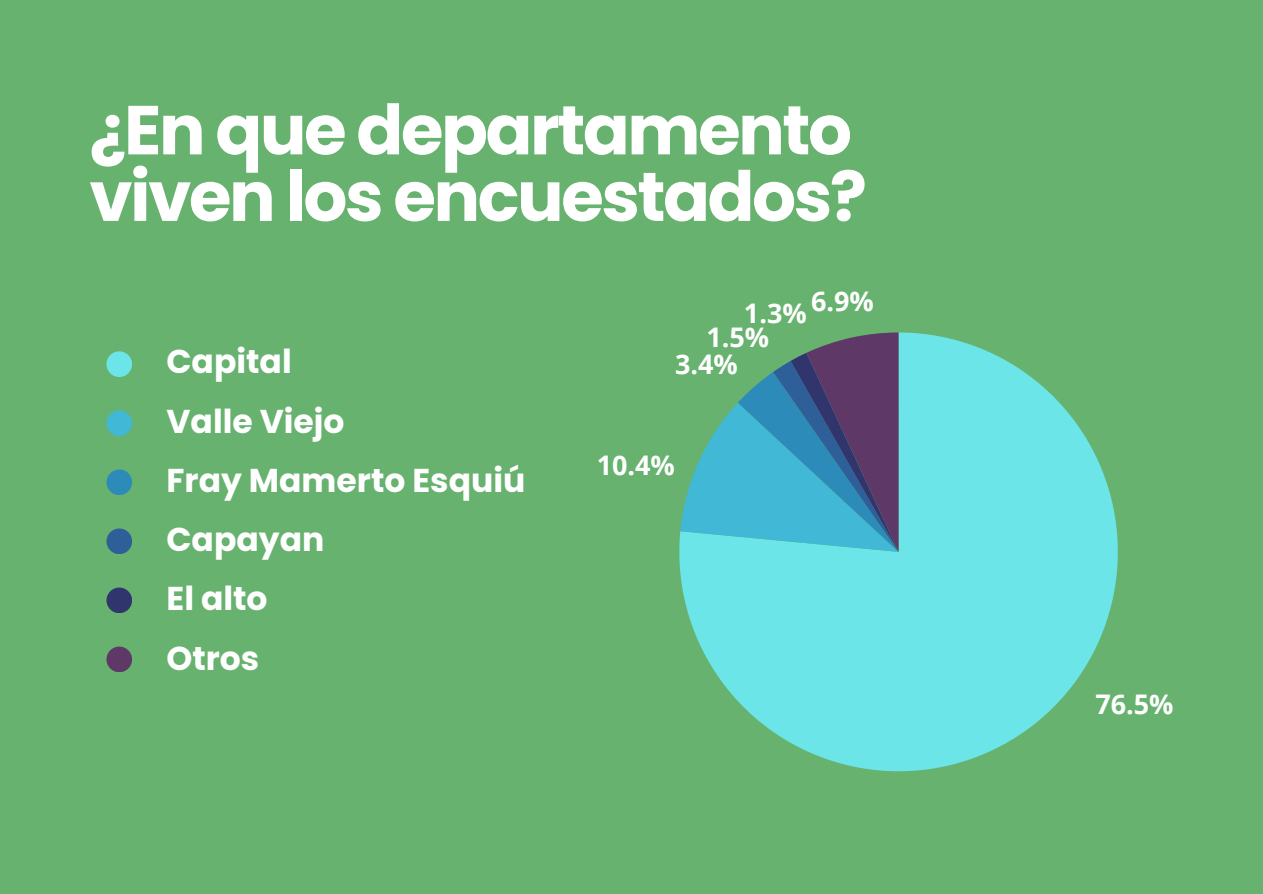
<style>
.page{position:relative;width:1263px;height:894px;background:#fff}
.page>*{position:absolute;margin:0;border:0;box-sizing:border-box;transform-origin:0 0}
.t1{font:700 69.15px/66.4px "Poppins";letter-spacing:-.035em;color:#fff}
.t2{font:700 33px "Poppins";color:#fff}
.t3{font:700 27px "Open Sans";color:#fff}
</style>
<div class="page">
<div style="left:0;top:0;width:1263px;height:893px;background:#67b26f"></div>
<svg style="left:679px;top:332px;width:439px;height:439px;fill:#6ce5e8"></svg>
<svg style="left:680px;top:332px;width:219px;height:219px"></svg>
<div style="left:106px;top:351px;width:26px;height:26px;background:#6ce5e8;border-radius:50%"></div>
<div style="left:106px;top:410px;width:26px;height:26px;background:#41b8d5;border-radius:50%"></div>
<div style="left:106px;top:469px;width:26px;height:26px;background:#2d8bba;border-radius:50%"></div>
<div style="left:106px;top:528px;width:26px;height:26px;background:#2f5f98;border-radius:50%"></div>
<div style="left:106px;top:587px;width:26px;height:26px;background:#31356e;border-radius:50%"></div>
<div style="left:106px;top:646px;width:26px;height:26px;background:#5e3967;border-radius:50%"></div>
<h1 class="t1" style="left:89px;top:97px;width:779px">¿En que departamento viven los encuestados?</h1>
<h2 class="t2" style="left:166px;top:338px;width:127px">Capital</h2>
<h2 class="t2" style="left:166px;top:398px;width:180px">Valle Viejo</h2>
<h2 class="t2" style="left:166px;top:457px;width:360px">Fray Mamerto Esquiú</h2>
<h2 class="t2" style="left:166px;top:516px;width:159px">Capayan</h2>
<h2 class="t2" style="left:166px;top:575px;width:103px">El alto</h2>
<h2 class="t2" style="left:166px;top:635px;width:94px">Otros</h2>
<p class="t3" style="left:811px;top:282px;width:64px">6.9%</p>
<p class="t3" style="left:744px;top:294px;width:64px">1.3%</p>
<p class="t3" style="left:706px;top:318px;width:64px">1.5%</p>
<p class="t3" style="left:675px;top:345px;width:64px">3.4%</p>
<p class="t3" style="left:597px;top:446px;width:80px">10.4%</p>
<p class="t3" style="left:1095px;top:684px;width:80px">76.5%</p>
</div>
